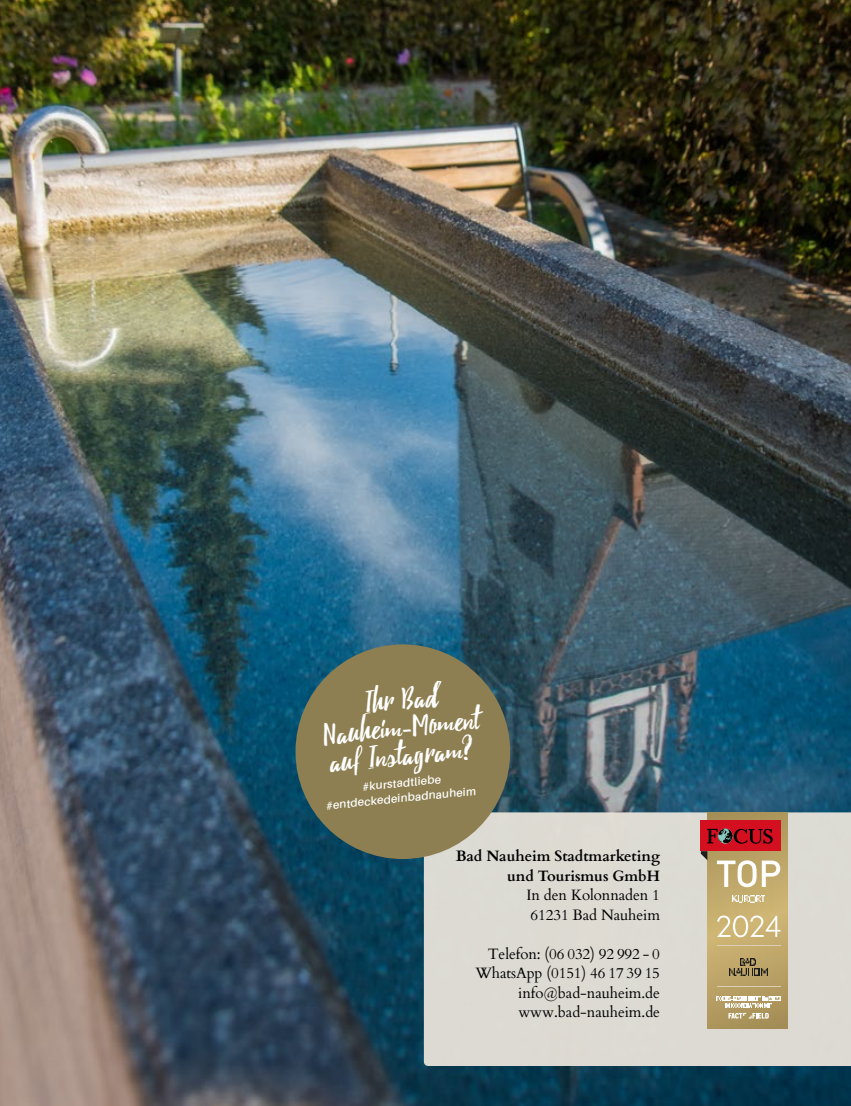
<style>
.page{position:relative;width:851px;height:1106px;background:#fff}
.page>*{position:absolute;margin:0;border:0;box-sizing:border-box;transform-origin:0 0}
.t1{font:31.5px/27.8px "Debby";color:#fff;text-align:center}
.t2{font:15px/19.5px "Cardo";letter-spacing:-.005em;color:#000}
.t3{font:700 15px/19.5px "Cardo";letter-spacing:-.005em;color:#000;text-align:right}
.t4{font:600 11.4px/15.1px "Aileron";color:#fff;text-align:center}
</style>
<div class="page">
<img style="left:0;top:0;width:850px;height:1106px">
<div style="left:424px;top:812px;width:426px;height:254px;background:#dcdad3"></div>
<img style="left:707px;top:812px;width:80px;height:216px">
<svg style="left:700px;top:851px;width:7px;height:9px"></svg>
<hr style="left:716px;top:945px;width:64px;height:1px;background:#daceb5">
<hr style="left:716px;top:986px;width:64px;height:1px;background:#daceb5">
<svg style="left:716px;top:860px;width:64px;height:27px"></svg>
<div style="left:700px;top:820px;width:80px;height:31px;background:#d41020"></div>
<svg style="left:707px;top:828px;width:65px;height:15px"></svg>
<svg style="left:717px;top:915px;width:63px;height:22px"></svg>
<svg style="left:716px;top:996px;width:64px;height:22px"></svg>
<svg style="left:729px;top:959px;width:38px;height:16px"></svg>
<svg style="left:732px;top:895px;width:32px;height:7px"></svg>
<div style="left:295px;top:644px;width:215px;height:215px;background:#8d7f51;border-radius:50%"></div>
<h1 class="t1" style="left:319px;top:695px;width:157px;rotate:-6deg">Ihr Bad<br>Nauheim-Moment auf Instagram?</h1>
<p class="t4" style="left:323px;top:783px;width:152px;rotate:-6deg">#kurstadtliebe #entdeckedeinbadnauheim</p>
<p class="t3" style="left:455px;top:845px;width:206px">Bad Nauheim Stadtmarketing und Tourismus GmbH</p>
<p class="t2" style="left:526px;top:884px;width:135px">In den Kolonnaden 1<br>61231 Bad Nauheim</p>
<p class="t2" style="left:475px;top:943px;width:186px;text-align:right">Telefon: (06 032) 92 992 - 0<br>WhatsApp (0151) 46 17 39 15 info@bad-nauheim.de www.bad-nauheim.de</p>
</div>
